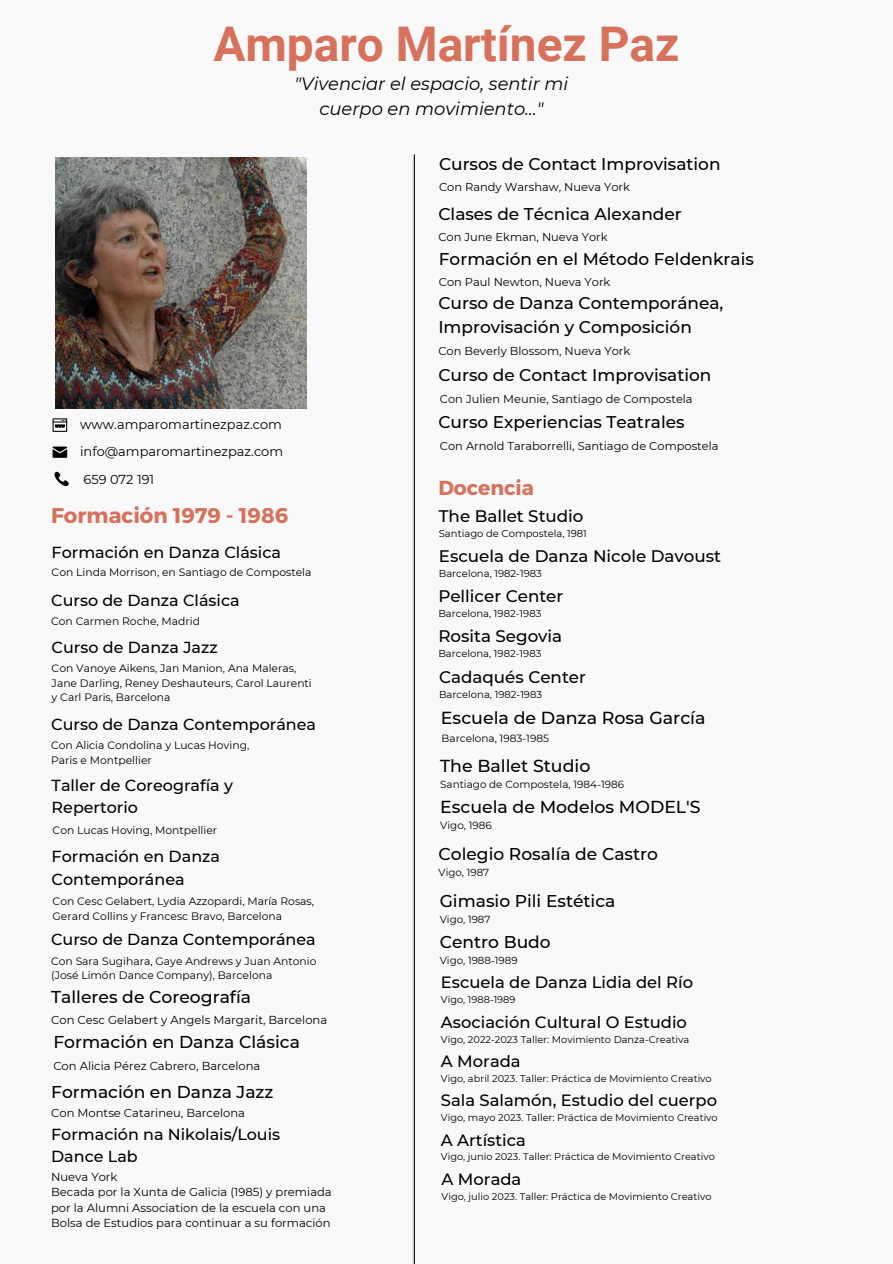
<style>
.page{position:relative;width:893px;height:1264px;background:#fff}
.page>*{position:absolute;margin:0;border:0;box-sizing:border-box;transform-origin:0 0}
.t1{font:700 47.85px "Roboto";color:#d7715c}
.t2{font:700 21.3px "Montserrat";color:#d7715c}
.t3{font:700 20.25px "Montserrat";color:#d7715c}
.t4{font:italic 17.85px/24.8px "Montserrat";color:#000;text-align:center}
.t5{font:500 17.4px "Montserrat";color:#000}
.t6{font:500 17.1px "Montserrat";color:#000}
.t7{font:500 16.95px "Montserrat";color:#000}
.t8{font:500 16.65px "Montserrat";color:#000}
.t9{font:500 16.35px "Montserrat";color:#000}
.t10{font:500 15.9px/22.4px "Montserrat";color:#000}
.t11{font:12.9px "Montserrat";color:#000}
.t12{font:11.55px/15.5px "Montserrat";color:#000}
.t13{font:11.4px "Montserrat";color:#000}
.t14{font:10.8px/14.2px "Montserrat";color:#000}
.t15{font:10.5px "Montserrat";color:#000}
.t16{font:10.35px "Montserrat";color:#000}
.t17{font:10.2px "Montserrat";color:#000}
.t18{font:10.05px "Montserrat";color:#000}
.t19{font:9.75px "Montserrat";color:#000}
</style>
<div class="page">
<div style="left:0;top:0;width:892px;height:1263px;background:#f9f9f9"></div>
<hr style="left:413px;top:155px;width:2px;height:1108px;background:#000">
<svg style="left:54px;top:471px;width:15px;height:15px"></svg>
<svg style="left:53px;top:446px;width:14px;height:12px"></svg>
<svg style="left:53px;top:418px;width:14px;height:14px"></svg>
<img style="left:56px;top:157px;width:250px;height:251px">
<p class="t1" style="left:213px;top:17px;width:467px">Amparo Martínez Paz</p>
<p class="t4" style="left:294px;top:71px;width:275px">"Vivenciar el espacio, sentir mi cuerpo en movimiento…"</p>
<p class="t7" style="left:439px;top:153px;width:283px">Cursos de Contact Improvisation</p>
<p class="t13" style="left:439px;top:179px;width:192px">Con Randy Warshaw, Nueva York</p>
<p class="t7" style="left:438px;top:203px;width:245px">Clases de Técnica Alexander</p>
<p class="t13" style="left:438px;top:229px;width:171px">Con June Ekman, Nueva York</p>
<p class="t7" style="left:439px;top:248px;width:316px">Formación en el Método Feldenkrais</p>
<p class="t13" style="left:439px;top:275px;width:173px">Con Paul Newton, Nueva York</p>
<p class="t7" style="left:438px;top:292px;width:286px">Curso de Danza Contemporánea,</p>
<p class="t7" style="left:438px;top:316px;width:255px">Improvisación y Composición</p>
<p class="t13" style="left:438px;top:343px;width:193px">Con Beverly Blossom, Nueva York</p>
<p class="t7" style="left:438px;top:364px;width:274px">Curso de Contact Improvisation</p>
<p class="t13" style="left:440px;top:392px;width:254px">Con Julien Meunie, Santiago de Compostela</p>
<p class="t11" style="left:80px;top:416px;width:203px">www.amparomartinezpaz.com</p>
<p class="t7" style="left:438px;top:412px;width:248px">Curso Experiencias Teatrales</p>
<p class="t11" style="left:80px;top:443px;width:205px">info@amparomartinezpaz.com</p>
<p class="t13" style="left:440px;top:439px;width:280px">Con Arnold Taraborrelli, Santiago de Compostela</p>
<p class="t11" style="left:83px;top:471px;width:72px">659 072 191</p>
<p class="t2" style="left:51px;top:501px;width:238px">Formación 1979 - 1986</p>
<p class="t3" style="left:438px;top:474px;width:97px">Docencia</p>
<p class="t18" style="left:439px;top:527px;width:150px">Santiago de Compostela, 1981</p>
<p class="t8" style="left:439px;top:505px;width:146px">The Ballet Studio</p>
<p class="t10" style="left:52px;top:540px;width:231px">Formación en Danza Clásica</p>
<p class="t8" style="left:439px;top:545px;width:284px">Escuela de Danza Nicole Davoust</p>
<p class="t14" style="left:52px;top:564px;width:261px">Con Linda Morrison, en Santiago de Compostela</p>
<p class="t18" style="left:439px;top:567px;width:104px">Barcelona, 1982-1983</p>
<p class="t10" style="left:51px;top:588px;width:190px">Curso de Danza Clásica</p>
<p class="t8" style="left:438px;top:585px;width:126px">Pellicer Center</p>
<p class="t14" style="left:51px;top:614px;width:150px">Con Carmen Roche, Madrid</p>
<p class="t18" style="left:438px;top:607px;width:104px">Barcelona, 1982-1983</p>
<p class="t10" style="left:52px;top:635px;width:167px">Curso de Danza Jazz</p>
<p class="t8" style="left:438px;top:625px;width:125px">Rosita Segovia</p>
<p class="t18" style="left:438px;top:647px;width:104px">Barcelona, 1982-1983</p>
<p class="t14" style="left:52px;top:661px;width:262px">Con Vanoye Aikens, Jan Manion, Ana Maleras,<br>Jane Darling, Reney Deshauteurs, Carol Laurenti y Carl Paris, Barcelona</p>
<p class="t8" style="left:439px;top:666px;width:148px">Cadaqués Center</p>
<p class="t18" style="left:439px;top:688px;width:104px">Barcelona, 1982-1983</p>
<p class="t10" style="left:51px;top:712px;width:266px">Curso de Danza Contemporánea</p>
<p class="t14" style="left:51px;top:738px;width:200px">Con Alicia Condolina y Lucas Hoving,</p>
<p class="t14" style="left:51px;top:752px;width:102px">Paris e Montpellier</p>
<p class="t5" style="left:441px;top:707px;width:266px">Escuela de Danza Rosa García</p>
<p class="t15" style="left:441px;top:731px;width:109px">Barcelona, 1983-1985</p>
<p class="t5" style="left:440px;top:755px;width:152px">The Ballet Studio</p>
<p class="t10" style="left:52px;top:774px;width:183px">Taller de Coreografía y<br>Repertorio</p>
<p class="t16" style="left:440px;top:777px;width:185px">Santiago de Compostela, 1984-1986</p>
<p class="t5" style="left:440px;top:796px;width:262px">Escuela de Modelos MODEL'S</p>
<p class="t14" style="left:53px;top:823px;width:166px">Con Lucas Hoving, Montpellier</p>
<p class="t16" style="left:440px;top:819px;width:53px">Vigo, 1986</p>
<p class="t10" style="left:52px;top:845px;width:170px">Formación en Danza<br>Contemporánea</p>
<p class="t6" style="left:438px;top:843px;width:221px">Colegio Rosalía de Castro</p>
<p class="t17" style="left:438px;top:866px;width:52px">Vigo, 1987</p>
<p class="t14" style="left:53px;top:894px;width:263px">Con Cesc Gelabert, Lydia Azzopardi, María Rosas,<br>Gerard Collins y Francesc Bravo, Barcelona</p>
<p class="t6" style="left:440px;top:890px;width:177px">Gimasio Pili Estética</p>
<p class="t17" style="left:440px;top:912px;width:52px">Vigo, 1987</p>
<p class="t10" style="left:51px;top:928px;width:266px">Curso de Danza Contemporánea</p>
<p class="t6" style="left:440px;top:931px;width:112px">Centro Budo</p>
<p class="t14" style="left:51px;top:953px;width:267px">Con Sara Sugihara, Gaye Andrews y Juan Antonio (José Limón Dance Company), Barcelona</p>
<p class="t6" style="left:51px;top:986px;width:201px">Talleres de Coreografía</p>
<p class="t17" style="left:440px;top:953px;width:79px">Vigo, 1988-1989</p>
<p class="t9" style="left:441px;top:972px;width:253px">Escuela de Danza Lidia del Río</p>
<p class="t19" style="left:441px;top:993px;width:76px">Vigo, 1988-1989</p>
<p class="t12" style="left:51px;top:1012px;width:277px">Con Cesc Gelabert y Angels Margarit, Barcelona</p>
<p class="t9" style="left:441px;top:1011px;width:247px">Asociación Cultural O Estudio</p>
<p class="t6" style="left:53px;top:1031px;width:248px">Formación en Danza Clásica</p>
<p class="t19" style="left:441px;top:1033px;width:250px">Vigo, 2022-2023 Taller: Movimiento Danza-Creativa</p>
<p class="t12" style="left:53px;top:1057px;width:208px">Con Alicia Pérez Cabrero, Barcelona</p>
<p class="t9" style="left:441px;top:1051px;width:81px">A Morada</p>
<p class="t6" style="left:51px;top:1081px;width:224px">Formación en Danza Jazz</p>
<p class="t12" style="left:51px;top:1105px;width:195px">Con Montse Catarineu, Barcelona</p>
<p class="t19" style="left:441px;top:1072px;width:272px">Vigo, abril 2023. Taller: Práctica de Movimiento Creativo</p>
<p class="t9" style="left:441px;top:1090px;width:277px">Sala Salamón, Estudio del cuerpo</p>
<p class="t19" style="left:441px;top:1111px;width:278px">Vigo, mayo 2023. Taller: Práctica de Movimiento Creativo</p>
<p class="t10" style="left:51px;top:1122px;width:230px">Formación na Nikolais/Louis<br>Dance Lab</p>
<p class="t9" style="left:441px;top:1129px;width:86px">A Artística</p>
<p class="t19" style="left:441px;top:1150px;width:275px">Vigo, junio 2023. Taller: Práctica de Movimiento Creativo</p>
<p class="t12" style="left:51px;top:1168px;width:68px">Nueva York</p>
<p class="t12" style="left:51px;top:1184px;width:282px">Becada por la Xunta de Galicia (1985) y premiada por la Alumni Association de la escuela con una<br>Bolsa de Estudios para continuar a su formación</p>
<p class="t9" style="left:441px;top:1169px;width:81px">A Morada</p>
<p class="t19" style="left:441px;top:1190px;width:271px">Vigo, julio 2023. Taller: Práctica de Movimiento Creativo</p>
</div>
